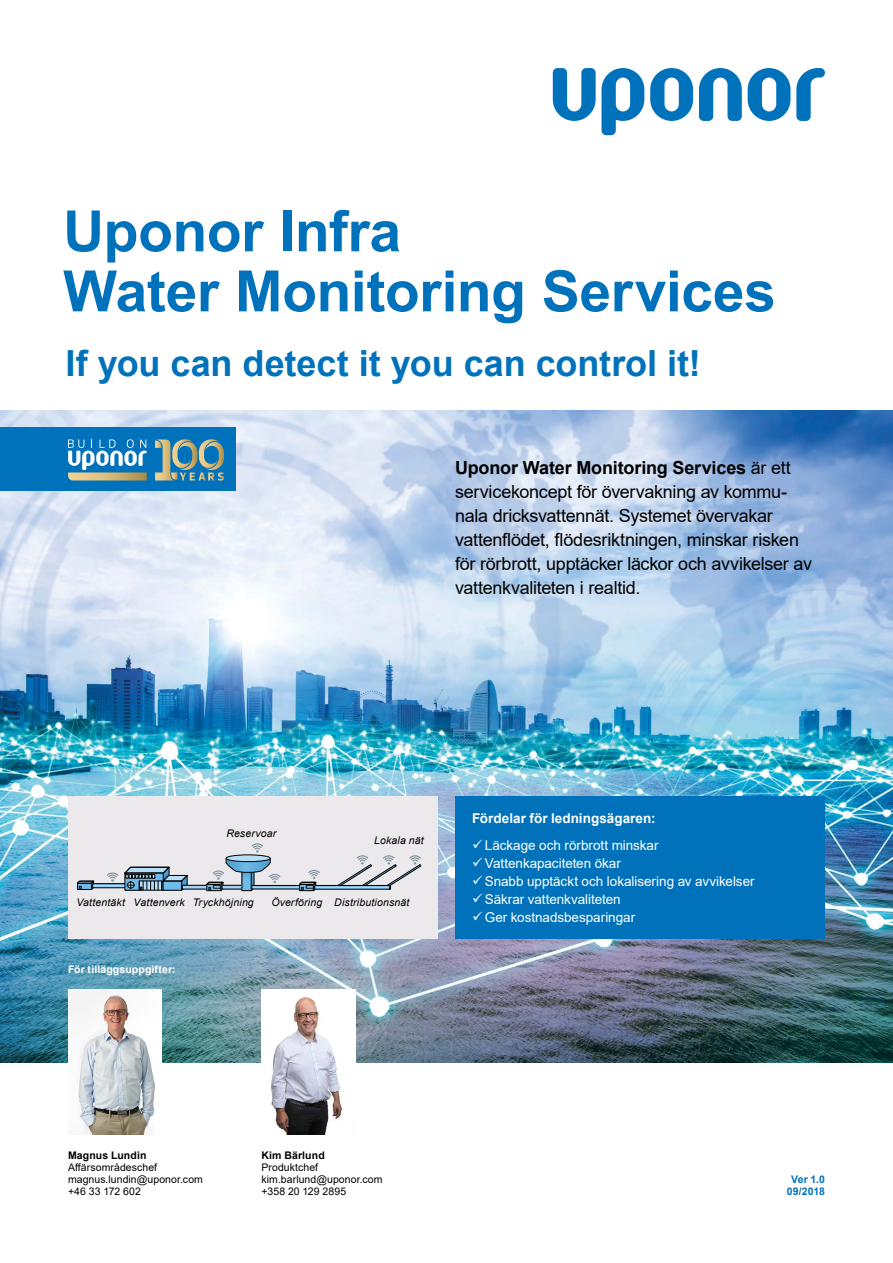
<style>
.page{position:relative;width:893px;height:1263px;background:#fff}
.page>*{position:absolute;margin:0;border:0;box-sizing:border-box;transform-origin:0 0}
.t1{font:700 57px/60px "Arial";letter-spacing:-.005em;color:#0072bb}
.t2{font:700 36px "Arial";letter-spacing:-.005em;color:#0072bb}
.t3{font:18px/24px "Arial";letter-spacing:-.015em;color:#000}
.t4{font:13.5px/18px "Arial";letter-spacing:-.005em;color:#fff}
.t5{font:700 13.5px "Arial";color:#fff}
.t6{font:10.5px/12px "Arial";letter-spacing:.005em;color:#000}
.t7{font:italic 10.5px "Arial";letter-spacing:.015em;color:#000}
.t8{font:700 10.5px "Arial";letter-spacing:.01em;color:#000}
.t9{font:700 10.5px "Arial";letter-spacing:.015em;color:#fff}
.t10{font:700 10.5px/12px "Arial";color:#0072bb;text-align:center}
.s1{font-weight:700}
</style>
<div class="page">
<img style="left:0;top:410px;width:893px;height:652px">
<div style="left:68px;top:797px;width:370px;height:142px;background:#ebe9eb"></div>
<svg style="left:77px;top:843px;width:345px;height:48px"></svg>
<div style="left:455px;top:797px;width:370px;height:142px;background:#0072bb"></div>
<svg style="left:553px;top:68px;width:272px;height:67px"></svg>
<div style="left:0;top:427px;width:235px;height:64px;background:#0072bb"></div>
<svg style="left:155px;top:439px;width:69px;height:42px"></svg>
<svg style="left:68px;top:439px;width:79px;height:41px"></svg>
<img style="left:261px;top:990px;width:94px;height:144px">
<img style="left:68px;top:990px;width:94px;height:144px">
<h1 class="t1" style="left:63px;top:202px;width:714px">Uponor Infra<br>Water Monitoring Services</h1>
<h2 class="t2" style="left:65px;top:338px;width:637px">If you can detect it you can control it!</h2>
<p class="t3" style="left:455px;top:456px;width:358px"><span class="s1">Uponor Water Monitoring Services</span> är ett servicekoncept för övervakning av kommu&shy;nala dricksvattennät. Systemet övervakar vattenflödet, flödesriktningen, minskar risken för rörbrott, upptäcker läckor och avvikelser av vattenkvaliteten i realtid.</p>
<p class="t7" style="left:226px;top:826px;width:51px">Reservoar</p>
<p class="t7" style="left:374px;top:834px;width:51px">Lokala nät</p>
<p class="t7" style="left:76px;top:895px;width:179px">Vattentäkt Vattenverk Tryckhöjning</p>
<p class="t7" style="left:271px;top:895px;width:140px">Överföring Distributionsnät</p>
<p class="t9" style="left:68px;top:962px;width:109px">För tilläggsuppgifter:</p>
<p class="t5" style="left:472px;top:809px;width:185px">Fördelar för ledningsägaren:</p>
<p class="t4" style="left:485px;top:836px;width:271px">Läckage och rörbrott minskar<br>Vattenkapaciteten ökar<br>Snabb upptäckt och lokalisering av avvikelser<br>Säkrar vattenkvaliteten<br>Ger kostnadsbesparingar</p>
<p class="t8" style="left:68px;top:1148px;width:80px">Magnus Lundin</p>
<p class="t6" style="left:68px;top:1161px;width:137px">Affärsområdeschef magnus.lundin@uponor.com +46 33 172 602</p>
<p class="t8" style="left:261px;top:1148px;width:65px">Kim Bärlund</p>
<p class="t6" style="left:261px;top:1161px;width:123px">Produktchef kim.barlund@uponor.com +358 20 129 2895</p>
<p class="t10" style="left:787px;top:1173px;width:40px">Ver 1.0<br>09/2018</p>
</div>
